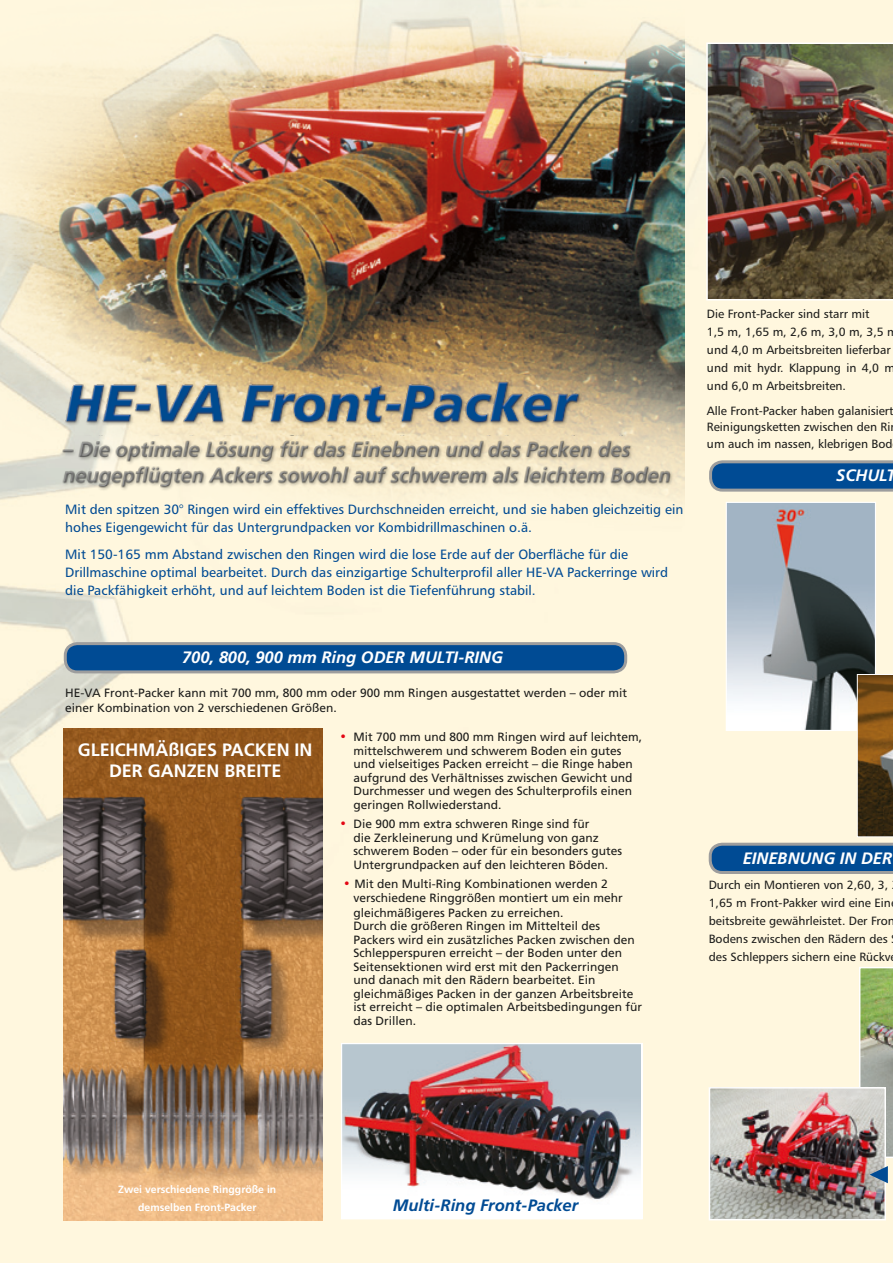
<style>
.page{position:relative;width:893px;height:1263px;background:#fff7de}
.page>*{position:absolute;margin:0;border:0;box-sizing:border-box;transform-origin:0 0}
.t1{font:700 17.85px/21.5px "Frutiger";color:#fff;text-align:center}
.t2{font:italic 700 16.5px "Frutiger";color:#fff}
.t3{font:italic 700 16.5px "Frutiger";color:#004b94}
.t4{font:13.5px/18px "Humanist 777 BT Roman B";color:#004b94}
.t5{font:12px/13.5px "Frutiger";color:#1d1d1b}
.t6{font:12px/18px "Humanist 777 BT Roman B";color:#1d1d1b}
.t7{font:700 10.5px/18px "Frutiger";color:#fff;text-align:center}
.s1{font-family:"Humanist 777 BT Roman B";font-size:12.75px;color:#e30614}
</style>
<div class="page">
<div style="left:65px;top:644px;width:561px;height:28px;background:#004b94;border-radius:12px"></div>
<div style="left:64px;top:642px;width:563px;height:31px;border:3px solid #9d9d9d;border-radius:12px"></div>
<div style="left:342px;top:1043px;width:300px;height:176px;background:#fff"></div>
<img style="left:343px;top:1045px;width:298px;height:155px">
<div style="left:341px;top:1043px;width:302px;height:176px;border:1px solid #fff"></div>
<img style="left:728px;top:504px;width:146px;height:225px">
<div style="left:726px;top:502px;width:150px;height:229px;border:1px solid #fff"></div>
<svg style="left:857px;top:674px;width:36px;height:163px;background:#684a20"></svg>
<img style="left:706px;top:43px;width:187px;height:257px">
<svg style="left:709px;top:460px;width:184px;height:32px;background:#276198"></svg>
<img style="left:64px;top:728px;width:258px;height:492px">
<img style="left:859px;top:967px;width:34px;height:191px">
<img style="left:712px;top:1090px;width:171px;height:127px">
<div style="left:709px;top:1087px;width:177px;height:133px;border:2px solid #fff"></div>
<img style="left:0;top:0;width:685px;height:595px">
<svg style="left:709px;top:843px;width:184px;height:31px;background:#215c96"></svg>
<svg style="left:870px;top:1166px;width:18px;height:17px"></svg>
<img style="left:59px;top:436px;width:617px;height:60px">
<img style="left:57px;top:371px;width:649px;height:65px">
<p class="t4" style="left:65px;top:500px;width:620px">Mit den spitzen 30° Ringen wird ein effektives Durchschneiden erreicht, und sie haben gleichzeitig ein hohes Eigengewicht für das Untergrundpacken vor Kombidrillmaschinen o.ä.</p>
<p class="t4" style="left:65px;top:545px;width:604px">Mit 150-165 mm Abstand zwischen den Ringen wird die lose Erde auf der Oberfläche für die<br>Drillmaschine optimal bearbeitet. Durch das einzigartige Schulterprofil aller HE-VA Packerringe wird die Packfähigkeit erhöht, und auf leichtem Boden ist die Tiefenführung stabil.</p>
<h2 class="t2" style="left:182px;top:647px;width:322px">700, 800, 900 mm Ring ODER MULTI-RING</h2>
<p class="t5" style="left:65px;top:686px;width:563px;line-height:15px">HE-VA Front-Packer kann mit 700 mm, 800 mm oder 900 mm Ringen ausgestattet werden – oder mit einer Kombination von 2 verschiedenen Größen.</p>
<h1 class="t1" style="left:78px;top:739px;width:236px">GLEICHMÄßIGES PACKEN IN<br>DER GANZEN BREITE</h1>
<p class="t5" style="left:353px;top:731px;width:290px;text-indent:-14px"><span class="s1">•</span> Mit 700 mm und 800 mm Ringen wird auf leichtem, mittelschwerem und schwerem Boden ein gutes und vielseitiges Packen erreicht – die Ringe haben aufgrund des Verhältnisses zwischen Gewicht und Durchmesser und wegen des Schulterprofils einen geringen Rollwiederstand.</p>
<p class="t5" style="left:353px;top:817px;width:270px;text-indent:-14px"><span class="s1">•</span> Die 900 mm extra schweren Ringe sind für<br>die Zerkleinerung und Krümelung von ganz schwerem Boden – oder für ein besonders gutes Untergrundpacken auf den leichteren Böden.</p>
<p class="t5" style="left:353px;top:877px;width:271px;text-indent:-10px"><span class="s1">•</span> Mit den Multi-Ring Kombinationen werden 2 verschiedene Ringgrößen montiert um ein mehr</p>
<p class="t5" style="left:353px;top:906px;width:290px">gleichmäßigeres Packen zu erreichen.<br>Durch die größeren Ringen im Mittelteil des Packers wird ein zusätzliches Packen zwischen den Schlepperspuren erreicht – der Boden unter den Seitensektionen wird erst mit den Packerringen und danach mit den Rädern bearbeitet. Ein gleichmäßiges Packen in der ganzen Arbeitsbreite ist erreicht – die optimalen Arbeitsbedingungen für das Drillen.</p>
<p class="t6" style="left:707px;top:305px;width:192px">Die Front-Packer sind starr mit<br>1,5 m, 1,65 m, 2,6 m, 3,0 m, 3,5 m und 4,0 m Arbeitsbreiten lieferbar und mit hydr. Klappung in 4,0 m und 6,0 m Arbeitsbreiten.</p>
<p class="t6" style="left:707px;top:402px;width:188px;line-height:16.5px">Alle Front-Packer haben galanisiert<br>Reinigungsketten zwischen den Ri um auch im nassen, klebrigen Bod</p>
<h2 class="t2" style="left:836px;top:465px;width:61px">SCHULT</h2>
<h2 class="t2" style="left:743px;top:848px;width:151px">EINEBNUNG IN DER</h2>
<p class="t6" style="left:709px;top:875px;width:188px">Durch ein Montieren von 2,60, 3, 1,65 m Front-Pakker wird eine Ein beitsbreite gewährleistet. Der Fron Bodens zwischen den Rädern des des Schleppers sichern eine Rückv</p>
<p class="t7" style="left:118px;top:1181px;width:160px">Zwei verschiedene Ringgröße in demselben Front-Packer</p>
<h2 class="t3" style="left:393px;top:1196px;width:187px">Multi-Ring Front-Packer</h2>
</div>
